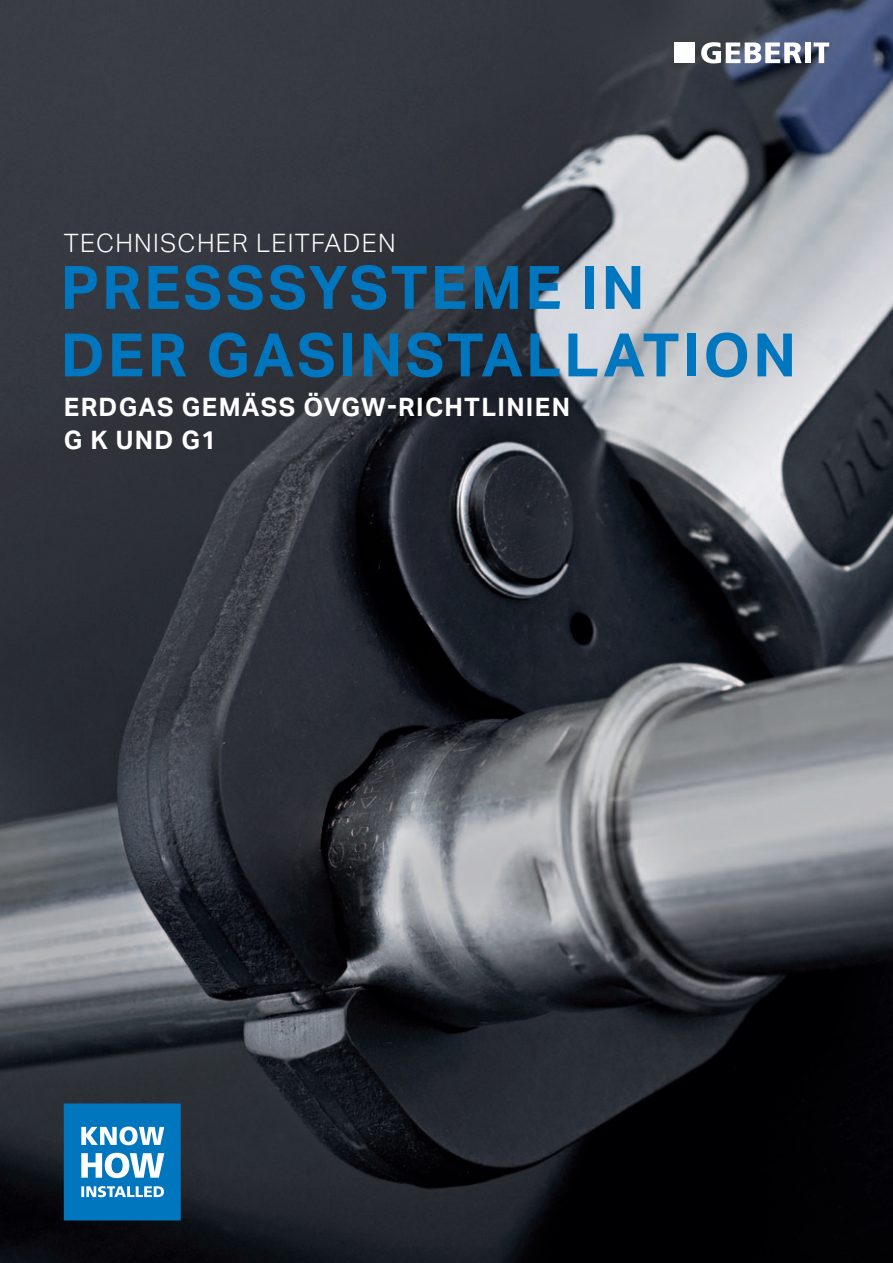
<style>
.page{position:relative;width:893px;height:1263px;background:#fff}
.page>*{position:absolute;margin:0;border:0;box-sizing:border-box;transform-origin:0 0}
.t1{font:700 60px/67.5px "Aktiv Grotesk Geberit";letter-spacing:.05em;color:#0076be}
.t2{font:700 25.5px/33px "Aktiv Grotesk Geberit";letter-spacing:.05em;color:#fff}
.t3{font:300 25.5px "Aktiv Grotesk Geberit";letter-spacing:.05em;color:#fff}
</style>
<div class="page">
<img style="left:0;top:0;width:893px;height:1263px">
<svg style="left:64px;top:1103px;width:117px;height:117px"></svg>
<svg style="left:701px;top:42px;width:101px;height:21px"></svg>
<div style="left:805px;top:42px;width:6px;height:21px;background:#fff"></div>
<svg style="left:814px;top:42px;width:15px;height:21px"></svg>
<div style="left:675px;top:42px;width:20px;height:21px;background:#fff"></div>
<p class="t3" style="left:64px;top:228px;width:333px">TECHNISCHER LEITFADEN</p>
<h1 class="t1" style="left:61px;top:253px;width:737px">PRESSSYSTEME IN<br>DER GASINSTALLATION</h1>
<p class="t2" style="left:64px;top:390px;width:508px">ERDGAS GEMÄSS ÖVGW-RICHTLINIEN<br>G K UND G1</p>
</div>
